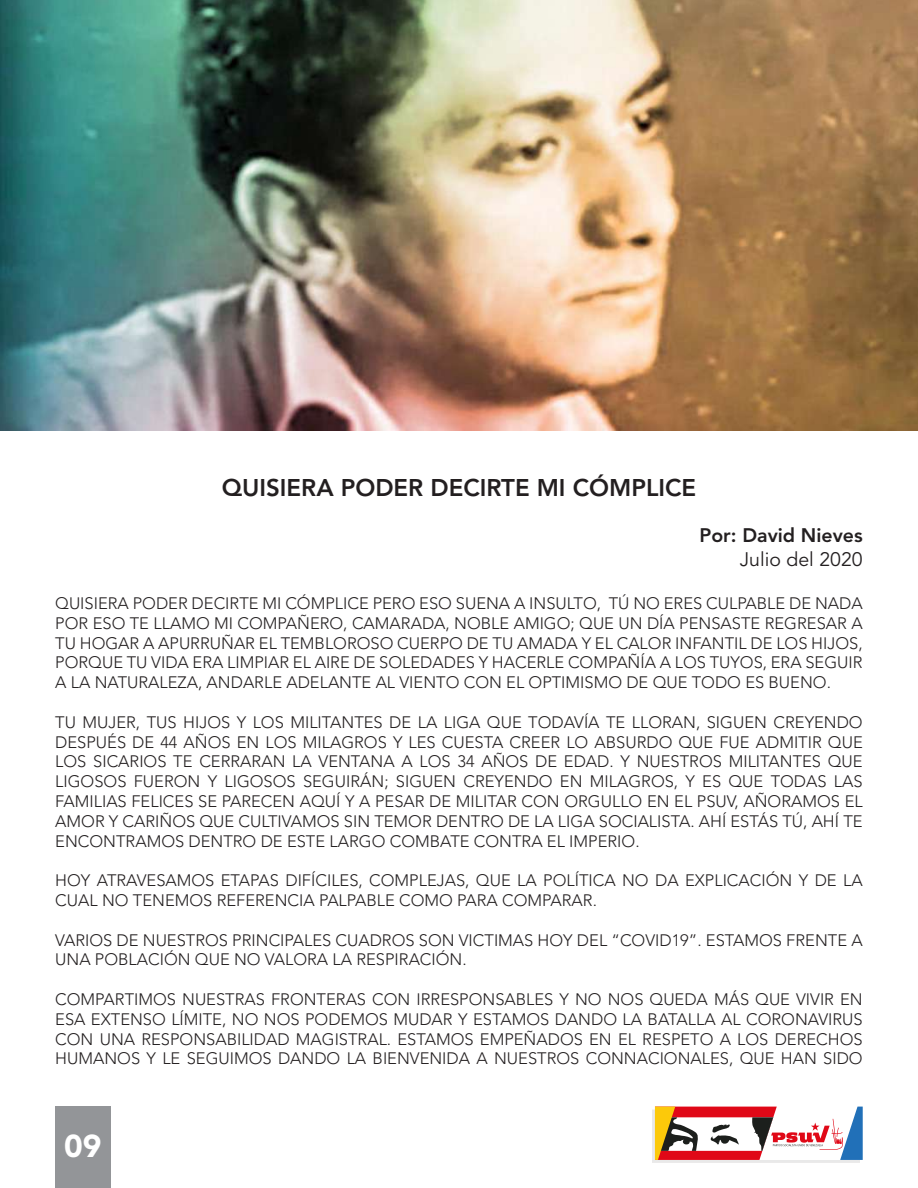
<style>
.page{position:relative;width:918px;height:1188px;background:#fff}
.page>*{position:absolute;margin:0;border:0;box-sizing:border-box;transform-origin:0 0}
.t1{font:900 31.5px "Avenir LT Std";color:#fff}
.t2{font:800 24px "Avenir LT Std";color:#231f20}
.t3{font:800 19.5px "Avenir LT Std";color:#231f20}
.t4{font:19.5px "Avenir LT Std";color:#231f20}
.t5{font:300 16.5px/19.8px "Avenir LT Std";color:#231f20;text-align:justify}
</style>
<div class="page">
<div style="left:55px;top:1107px;width:56px;height:81px;background:#939598"></div>
<div style="left:652px;top:1110px;width:208px;height:53px;background:#231f20;opacity:.1"></div>
<svg style="left:655px;top:1107px;width:208px;height:53px"></svg>
<img style="left:0;top:0;width:918px;height:431px">
<h2 class="t2" style="left:222px;top:473px;width:476px">QUISIERA PODER DECIRTE MI CÓMPLICE</h2>
<p class="t3" style="left:700px;top:524px;width:165px">Por: David Nieves</p>
<p class="t4" style="left:740px;top:548px;width:124px">Julio del 2020</p>
<p class="t5" style="left:55px;top:594px;width:809px">QUISIERA PODER DECIRTE MI CÓMPLICE PERO ESO SUENA A INSULTO, TÚ NO ERES CULPABLE DE NADA POR ESO TE LLAMO MI COMPAÑERO, CAMARADA, NOBLE AMIGO; QUE UN DÍA PENSASTE REGRESAR A TU HOGAR A APURRUÑAR EL TEMBLOROSO CUERPO DE TU AMADA Y EL CALOR INFANTIL DE LOS HIJOS, PORQUE TU VIDA ERA LIMPIAR EL AIRE DE SOLEDADES Y HACERLE COMPAÑÍA A LOS TUYOS, ERA SEGUIR A LA NATURALEZA, ANDARLE ADELANTE AL VIENTO CON EL OPTIMISMO DE QUE TODO ES BUENO.</p>
<p class="t5" style="left:55px;top:712px;width:809px">TU MUJER, TUS HIJOS Y LOS MILITANTES DE LA LIGA QUE TODAVÍA TE LLORAN, SIGUEN CREYENDO DESPUÉS DE 44 AÑOS EN LOS MILAGROS Y LES CUESTA CREER LO ABSURDO QUE FUE ADMITIR QUE LOS SICARIOS TE CERRARAN LA VENTANA A LOS 34 AÑOS DE EDAD. Y NUESTROS MILITANTES QUE LIGOSOS FUERON Y LIGOSOS SEGUIRÁN; SIGUEN CREYENDO EN MILAGROS, Y ES QUE TODAS LAS FAMILIAS FELICES SE PARECEN AQUÍ Y A PESAR DE MILITAR CON ORGULLO EN EL PSUV, AÑORAMOS EL AMOR Y CARIÑOS QUE CULTIVAMOS SIN TEMOR DENTRO DE LA LIGA SOCIALISTA. AHÍ ESTÁS TÚ, AHÍ TE ENCONTRAMOS DENTRO DE ESTE LARGO COMBATE CONTRA EL IMPERIO.</p>
<p class="t5" style="left:55px;top:871px;width:809px">HOY ATRAVESAMOS ETAPAS DIFÍCILES, COMPLEJAS, QUE LA POLÍTICA NO DA EXPLICACIÓN Y DE LA<br>CUAL NO TENEMOS REFERENCIA PALPABLE COMO PARA COMPARAR.</p>
<p class="t5" style="left:55px;top:930px;width:809px">VARIOS DE NUESTROS PRINCIPALES CUADROS SON VICTIMAS HOY DEL “COVID19”. ESTAMOS FRENTE A<br>UNA POBLACIÓN QUE NO VALORA LA RESPIRACIÓN.</p>
<p class="t5" style="left:55px;top:990px;width:809px">COMPARTIMOS NUESTRAS FRONTERAS CON IRRESPONSABLES Y NO NOS QUEDA MÁS QUE VIVIR EN ESA EXTENSO LÍMITE, NO NOS PODEMOS MUDAR Y ESTAMOS DANDO LA BATALLA AL CORONAVIRUS CON UNA RESPONSABILIDAD MAGISTRAL. ESTAMOS EMPEÑADOS EN EL RESPETO A LOS DERECHOS HUMANOS Y LE SEGUIMOS DANDO LA BIENVENIDA A NUESTROS CONNACIONALES, QUE HAN SIDO</p>
<h1 class="t1" style="left:64px;top:1127px;width:39px">09</h1>
</div>
